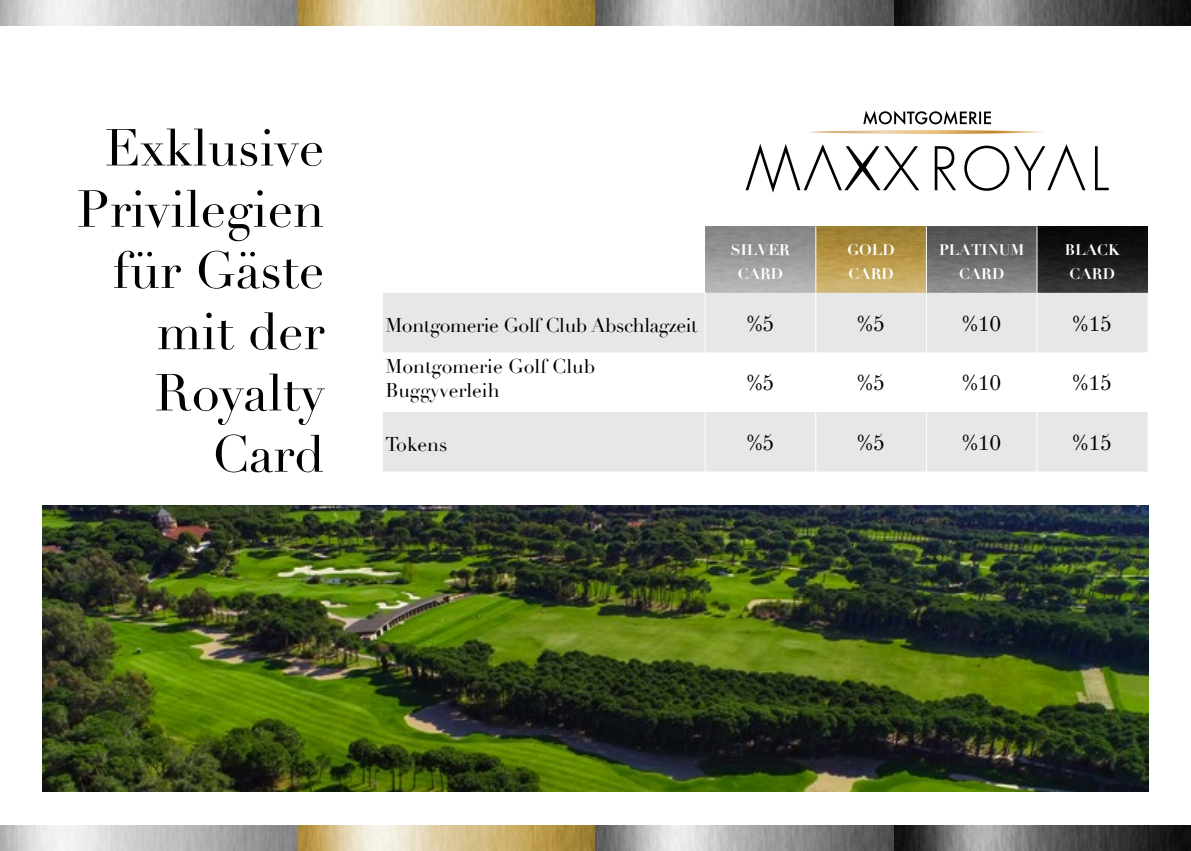
<style>
.page{position:relative;width:1191px;height:851px;background:#fff}
.page>*{position:absolute;margin:0;border:0;box-sizing:border-box;transform-origin:0 0}
.t1{font:51px/61.2px "Didot";color:#000;text-align:right}
.t2{font:21px "Theano Didot";color:#000}
.t3{font:19.5px/24px "Didot";letter-spacing:-.01em;color:#000}
.t4{font:700 15px/24px "Didot";color:#fff;text-align:center}
</style>
<div class="page">
<img style="left:0;top:0;width:1191px;height:26px">
<img style="left:0;top:825px;width:1191px;height:25px">
<img style="left:705px;top:226px;width:442px;height:67px">
<svg style="left:383px;top:293px;width:764px;height:178px;fill:#e6e7e8"></svg>
<hr style="left:815px;top:226px;width:1px;height:67px;background:#fff">
<hr style="left:926px;top:226px;width:1px;height:67px;background:#fff">
<hr style="left:1036px;top:226px;width:1px;height:67px;background:#fff">
<hr style="left:704px;top:293px;width:1px;height:59px;background:#fff">
<hr style="left:815px;top:293px;width:1px;height:59px;background:#fff">
<hr style="left:926px;top:293px;width:1px;height:59px;background:#fff">
<hr style="left:1036px;top:293px;width:1px;height:59px;background:#fff">
<hr style="left:704px;top:352px;width:1px;height:60px;background:#fff">
<hr style="left:815px;top:352px;width:1px;height:60px;background:#fff">
<hr style="left:926px;top:352px;width:1px;height:60px;background:#fff">
<hr style="left:1036px;top:352px;width:1px;height:60px;background:#fff">
<hr style="left:704px;top:412px;width:1px;height:59px;background:#fff">
<hr style="left:815px;top:412px;width:1px;height:59px;background:#fff">
<hr style="left:926px;top:412px;width:1px;height:59px;background:#fff">
<hr style="left:1036px;top:412px;width:1px;height:59px;background:#fff">
<svg style="left:745px;top:144px;width:363px;height:49px"></svg>
<svg style="left:808px;top:111px;width:236px;height:23px"></svg>
<img style="left:43px;top:505px;width:1105px;height:286px">
<h1 class="t1" style="left:77px;top:118px;width:249px">Exklusive<br>Privilegien für Gäste mit der<br>Royalty<br>Card</h1>
<p class="t4" style="left:731px;top:238px;width:61px">SILVER<br>CARD</p>
<p class="t4" style="left:847px;top:238px;width:49px;text-align:left">GOLD<br>CARD</p>
<p class="t4" style="left:939px;top:238px;width:87px">PLATINUM<br>CARD</p>
<p class="t4" style="left:1064px;top:238px;width:56px">BLACK<br>CARD</p>
<p class="t3" style="left:385px;top:313px;width:314px">Montgomerie Golf Club Abschlagzeit</p>
<p class="t2" style="left:746px;top:310px;width:29px">%5</p>
<p class="t2" style="left:857px;top:310px;width:29px">%5</p>
<p class="t2" style="left:962px;top:310px;width:41px">%10</p>
<p class="t2" style="left:1072px;top:310px;width:41px">%15</p>
<p class="t3" style="left:385px;top:355px;width:211px">Montgomerie Golf Club<br>Buggyverleih</p>
<p class="t2" style="left:746px;top:370px;width:29px">%5</p>
<p class="t2" style="left:857px;top:370px;width:29px">%5</p>
<p class="t2" style="left:962px;top:370px;width:41px">%10</p>
<p class="t2" style="left:1072px;top:370px;width:41px">%15</p>
<p class="t3" style="left:385px;top:432px;width:63px">Tokens</p>
<p class="t2" style="left:746px;top:429px;width:29px">%5</p>
<p class="t2" style="left:857px;top:429px;width:29px">%5</p>
<p class="t2" style="left:962px;top:429px;width:41px">%10</p>
<p class="t2" style="left:1072px;top:429px;width:41px">%15</p>
</div>
